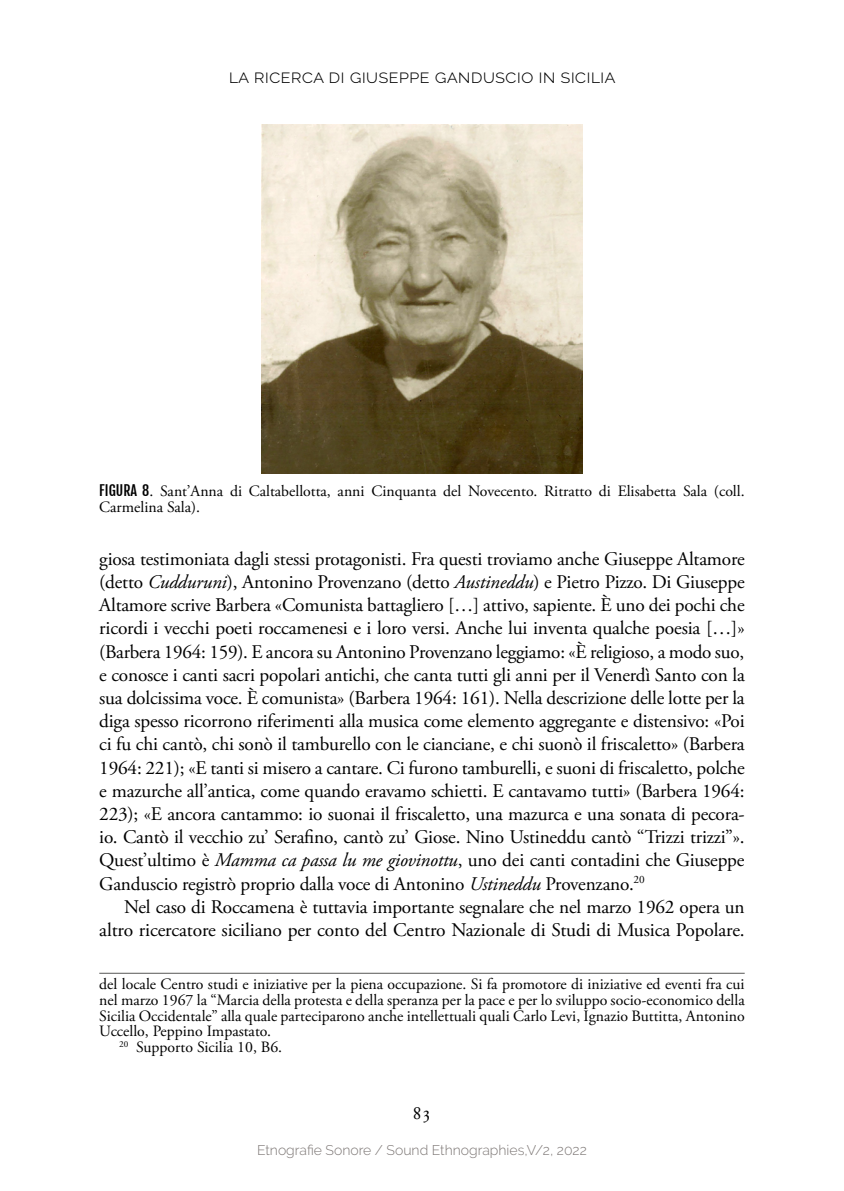
<style>
.page{position:relative;width:844px;height:1191px;background:#fff}
.page>*{position:absolute;margin:0;border:0;box-sizing:border-box;transform-origin:0 0}
.t1{font:19.25px/23.3px "Adobe Garamond Pro";letter-spacing:-.01em;color:#000;text-align:justify}
.t2{font:300 19.25px "Raleway";color:#000}
.t3{font:15.75px/15.8px "Adobe Garamond Pro";color:#000}
.t4{font:300 14px "Raleway";color:#7c7674}
.s1{font-family:"Fjalla One";font-size:14px}
.s2{font-style:italic}
</style>
<div class="page">
<hr style="left:99px;top:973px;width:645px;height:1px;background:#575756">
<img style="left:261px;top:124px;width:321px;height:350px">
<p class="t2" style="left:229px;top:65px;width:388px">la ricerca di giuseppe ganduscio in sicilia</p>
<p class="t3" style="left:99px;top:484px;width:646px"><span class="s1">FIGURA 8</span>. Sant’Anna di Caltabellotta, anni Cinquanta del Novecento. Ritratto di Elisabetta Sala (coll.<br>Carmelina Sala).</p>
<p class="t1" style="left:99px;top:548px;width:647px">giosa testimoniata dagli stessi protagonisti. Fra questi troviamo anche Giuseppe Altamore (detto <span class="s2">Cudduruni</span>), Antonino Provenzano (detto <span class="s2">Austineddu</span>) e Pietro Pizzo. Di Giuseppe Altamore scrive Barbera «Comunista battagliero […] attivo, sapiente. È uno dei pochi che ricordi i vecchi poeti roccamenesi e i loro versi. Anche lui inventa qualche poesia […]» (Barbera 1964: 159). E ancora su Antonino Provenzano leggiamo: «È religioso, a modo suo, e conosce i canti sacri popolari antichi, che canta tutti gli anni per il Venerdì Santo con la sua dolcissima voce. È comunista» (Barbera 1964: 161). Nella descrizione delle lotte per la diga spesso ricorrono riferimenti alla musica come elemento aggregante e distensivo: «Poi ci fu chi cantò, chi sonò il tamburello con le cianciane, e chi suonò il friscaletto» (Barbera 1964: 221); «E tanti si misero a cantare. Ci furono tamburelli, e suoni di friscaletto, polche e mazurche all’antica, come quando eravamo schietti. E cantavamo tutti» (Barbera 1964:<br>223); «E ancora cantammo: io suonai il friscaletto, una mazurca e una sonata di pecora&shy;io. Cantò il vecchio zu’ Serafino, cantò zu’ Giose. Nino Ustineddu cantò “Trizzi trizzi”».<br>Quest’ultimo è <span class="s2">Mamma ca passa lu me giovinottu</span>, uno dei canti contadini che Giuseppe Ganduscio registrò proprio dalla voce di Antonino <span class="s2">Ustineddu</span> Provenzano.<sup>20</sup></p>
<p class="t1" style="left:99px;top:895px;width:646px;text-align:right">Nel caso di Roccamena è tuttavia importante segnalare che nel marzo 1962 opera un altro ricercatore siciliano per conto del Centro Nazionale di Studi di Musica Popolare.</p>
<p class="t3" style="left:99px;top:976px;width:646px">del locale Centro studi e iniziative per la piena occupazione. Si fa promotore di iniziative ed eventi fra cui</p>
<p class="t3" style="left:99px;top:992px;width:647px">nel marzo 1967 la “Marcia della protesta e della speranza per la pace e per lo sviluppo socio-economico della</p>
<p class="t3" style="left:99px;top:1008px;width:646px">Sicilia Occidentale” alla quale parteciparono anche intellettuali quali Carlo Levi, Ignazio Buttitta, Antonino</p>
<p class="t3" style="left:99px;top:1024px;width:173px">Uccello, Peppino Impastato.</p>
<p class="t3" style="left:119px;top:1039px;width:164px"><sup>20</sup> Supporto Sicilia 10, B6.</p>
<p class="t1" style="left:412px;top:1101px;width:20px">83</p>
<p class="t4" style="left:257px;top:1141px;width:331px">Etnografie Sonore / Sound Ethnographies,V/2, 2022</p>
</div>
